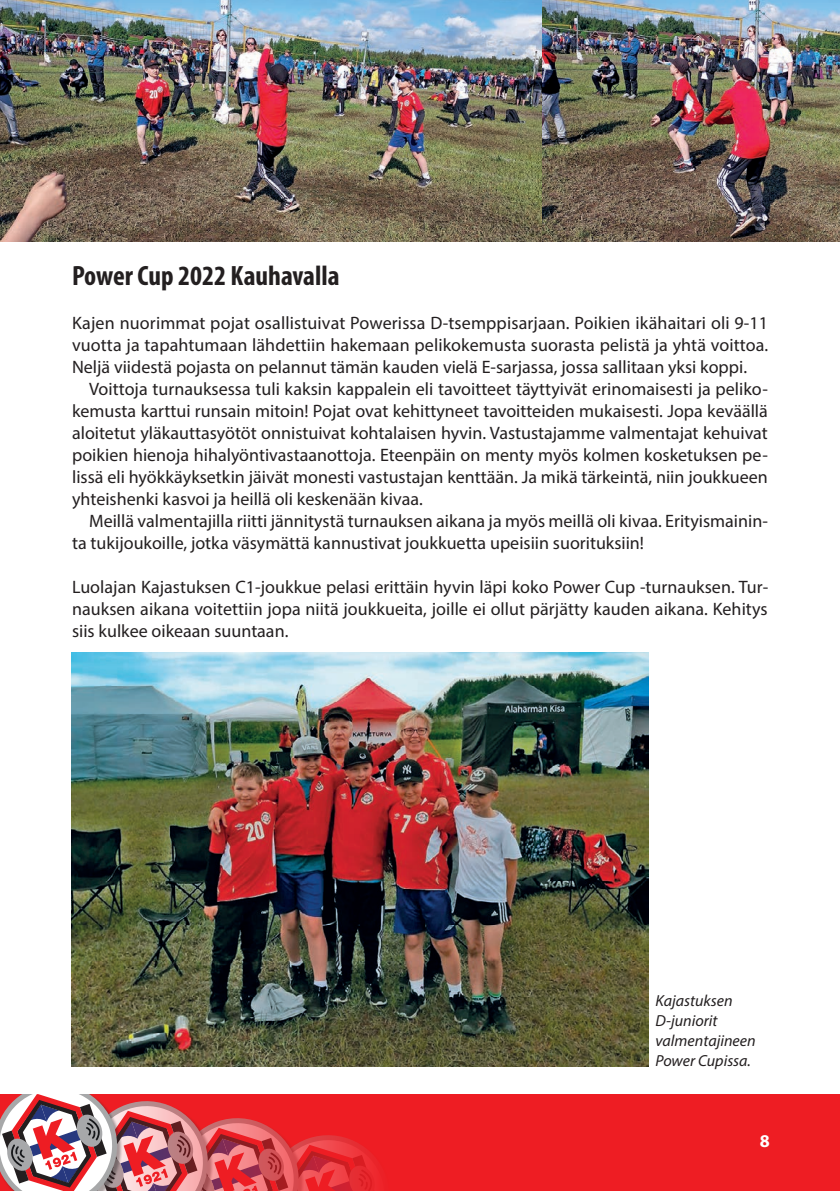
<style>
.page{position:relative;width:840px;height:1191px;background:#fff}
.page>*{position:absolute;margin:0;border:0;box-sizing:border-box;transform-origin:0 0}
.otsikko_uusi{font:700 condensed 28px "Myriad Pro";color:#231f20}
.leipis_sis{font:18px/22px "Myriad Pro";color:#231f20;text-align:justify}
.leipis{font:18px/22px "Myriad Pro";color:#231f20;text-align:justify}
.t1{font:700 18px "Myriad Pro";color:#fff}
.Kuvateksti{font:italic 16px/20px "Myriad Pro";color:#231f20}
</style>
<div class="page">
<div style="left:0;top:1094px;width:839px;height:97px;background:#ee1d23"></div>
<svg style="left:0;top:1094px;width:377px;height:97px"></svg>
<img style="left:0;top:0;width:541px;height:241px">
<img style="left:541px;top:0;width:298px;height:241px">
<img style="left:72px;top:652px;width:575px;height:414px">
<p class="otsikko_uusi" style="left:72px;top:258px;width:269px">Power Cup 2022 Kauhavalla</p>
<p class="leipis" style="left:72px;top:311px;width:697px">Kajen nuorimmat pojat osallistuivat Powerissa D-tsemppisarjaan. Poikien ikähaitari oli 9-11 vuotta ja tapahtumaan lähdettiin hakemaan pelikokemusta suorasta pelistä ja yhtä voittoa.<br>Neljä viidestä pojasta on pelannut tämän kauden vielä E-sarjassa, jossa sallitaan yksi koppi.</p>
<p class="leipis_sis" style="left:72px;top:377px;width:697px;text-indent:17px">Voittoja turnauksessa tuli kaksin kappalein eli tavoitteet täyttyivät erinomaisesti ja peliko&shy;kemusta karttui runsain mitoin! Pojat ovat kehittyneet tavoitteiden mukaisesti. Jopa keväällä aloitetut yläkauttasyötöt onnistuivat kohtalaisen hyvin. Vastustajamme valmentajat kehuivat poikien hienoja hihalyöntivastaanottoja. Eteenpäin on menty myös kolmen kosketuksen pe&shy;lissä eli hyökkäyksetkin jäivät monesti vastustajan kenttään. Ja mikä tärkeintä, niin joukkueen yhteishenki kasvoi ja heillä oli keskenään kivaa.</p>
<p class="leipis_sis" style="left:72px;top:509px;width:697px;text-indent:17px">Meillä valmentajilla riitti jännitystä turnauksen aikana ja myös meillä oli kivaa. Erityismainin&shy;ta tukijoukoille, jotka väsymättä kannustivat joukkuetta upeisiin suorituksiin!</p>
<p class="leipis" style="left:72px;top:575px;width:697px">Luolajan Kajastuksen C1-joukkue pelasi erittäin hyvin läpi koko Power Cup -turnauksen. Tur&shy;nauksen aikana voitettiin jopa niitä joukkueita, joille ei ollut pärjätty kauden aikana. Kehitys siis kulkee oikeaan suuntaan.</p>
<p class="Kuvateksti" style="left:655px;top:990px;width:79px">Kajastuksen</p>
<p class="Kuvateksti" style="left:655px;top:1010px;width:63px">D-juniorit</p>
<p class="Kuvateksti" style="left:655px;top:1030px;width:101px">valmentajineen<br>Power Cupissa.</p>
<p class="t1" style="left:759px;top:1128px;width:11px">8</p>
</div>
